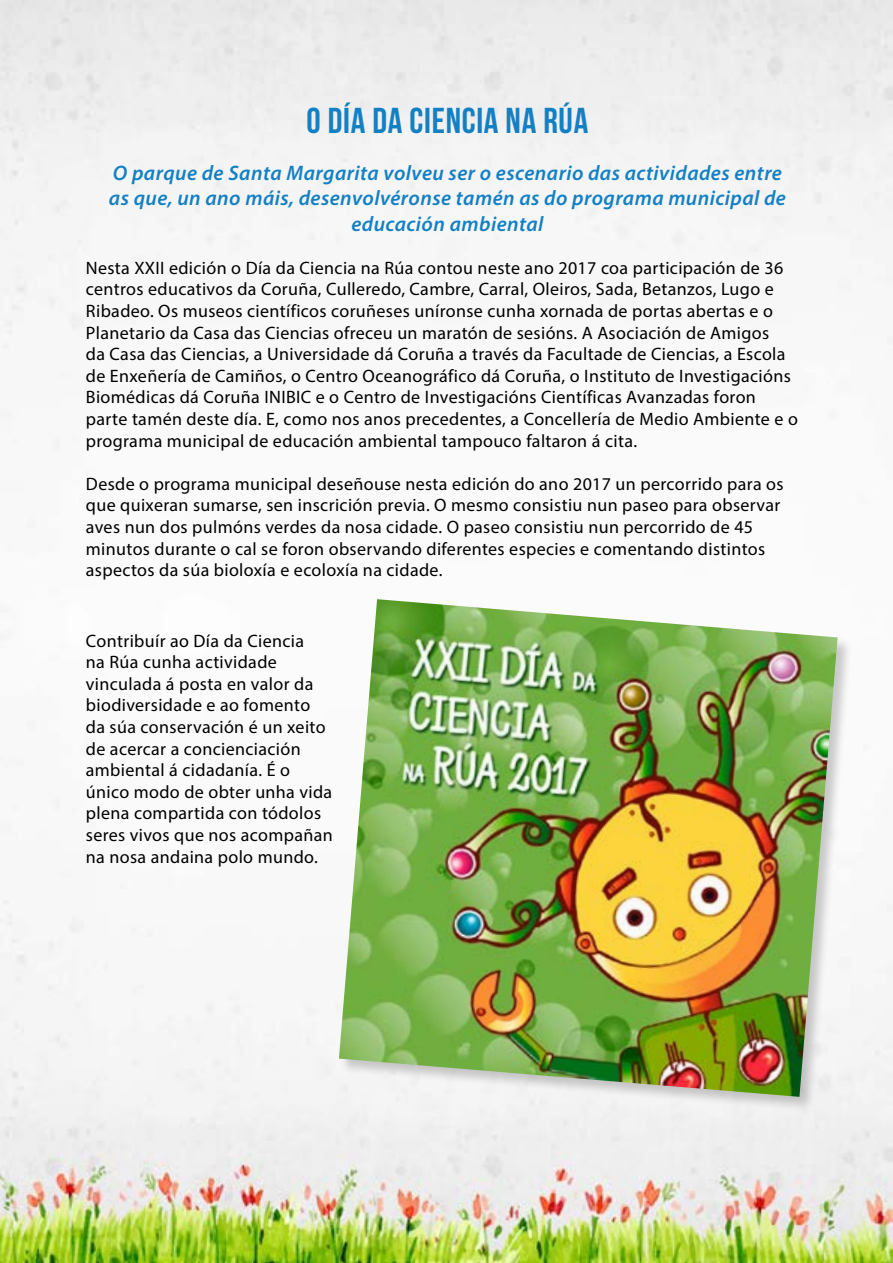
<style>
.page{position:relative;width:893px;height:1263px;background:#fff}
.page>*{position:absolute;margin:0;border:0;box-sizing:border-box;transform-origin:0 0}
.t1{font:36px "Bebas Neue";letter-spacing:.02em;color:#1480c4}
.t2{font:italic 600 21px/25.2px "Myriad Pro";letter-spacing:.02em;color:#1480c4;text-align:center}
.t3{font:18px/21.6px "Myriad Pro";letter-spacing:.02em;color:#000}
</style>
<div class="page">
<img style="left:0;top:0;width:893px;height:1263px">
<div style="left:338px;top:599px;width:515px;height:513px;background:#000;opacity:.2"></div>
<img style="left:339px;top:599px;width:499px;height:498px">
<h1 class="t1" style="left:307px;top:101px;width:283px">O DÍA DA CIENCIA NA RÚA</h1>
<p class="t2" style="left:109px;top:160px;width:678px">O parque de Santa Margarita volveu ser o escenario das actividades entre as que, un ano máis, desenvolvéronse tamén as do programa municipal de educación ambiental</p>
<p class="t3" style="left:86px;top:257px;width:713px">Nesta XXII edición o Día da Ciencia na Rúa contou neste ano 2017 coa participación de 36 centros educativos da Coruña, Culleredo, Cambre, Carral, Oleiros, Sada, Betanzos, Lugo e Ribadeo. Os museos científicos coruñeses uníronse cunha xornada de portas abertas e o Planetario da Casa das Ciencias ofreceu un maratón de sesións. A Asociación de Amigos<br>da Casa das Ciencias, a Universidade dá Coruña a través da Facultade de Ciencias, a Escola de Enxeñería de Camiños, o Centro Oceanográfico dá Coruña, o Instituto de Investigacións Biomédicas dá Coruña INIBIC e o Centro de Investigacións Científicas Avanzadas foron parte tamén deste día. E, como nos anos precedentes, a Concellería de Medio Ambiente e o programa municipal de educación ambiental tampouco faltaron á cita.</p>
<p class="t3" style="left:86px;top:473px;width:699px">Desde o programa municipal deseñouse nesta edición do ano 2017 un percorrido para os que quixeran sumarse, sen inscrición previa. O mesmo consistiu nun paseo para observar aves nun dos pulmóns verdes da nosa cidade. O paseo consistiu nun percorrido de 45 minutos durante o cal se foron observando diferentes especies e comentando distintos aspectos da súa bioloxía e ecoloxía na cidade.</p>
<p class="t3" style="left:86px;top:629px;width:248px">Contribuír ao Día da Ciencia<br>na Rúa cunha actividade vinculada á posta en valor da biodiversidade e ao fomento da súa conservación é un xeito de acercar a concienciación ambiental á cidadanía. É o único modo de obter unha vida plena compartida con tódolos seres vivos que nos acompañan na nosa andaina polo mundo.</p>
</div>
